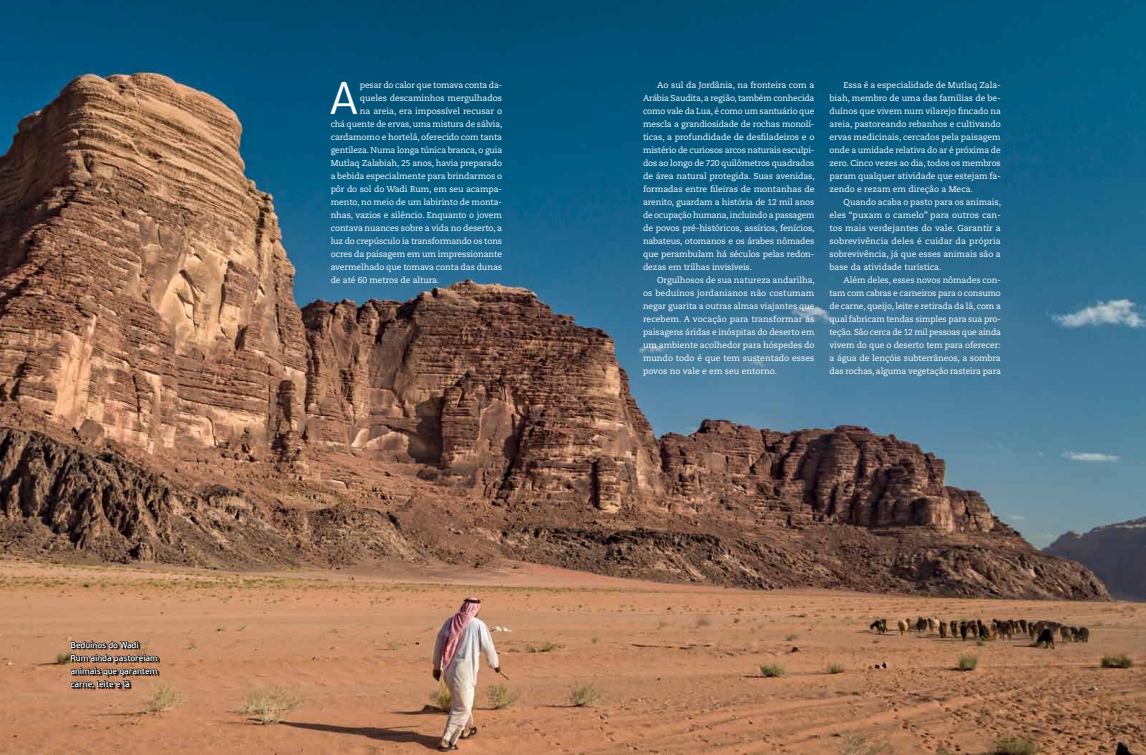
<style>
.page{position:relative;width:1146px;height:755px;background:#fff}
.page>*{position:absolute;margin:0;border:0;box-sizing:border-box;transform-origin:0 0}
.t1{font:300 45.6px "PF Beau Sans Pro";color:#fff}
.t2{font:8.5px/13px "Caecilia LT Std";letter-spacing:-.01em;color:#fff;text-align:justify}
.t3{font:600 8.5px/13px "PF Beau Sans Pro";letter-spacing:-.015em;color:#fff}
</style>
<div class="page">
<img style="left:0;top:0;width:1145px;height:754px">
<div style="left:71px;top:641px;width:89px;height:48px;background:#000;opacity:.75"></div>
<svg style="left:70px;top:635px;width:88px;height:59px;background:#815c44"></svg>
<p class="t3" style="left:70px;top:638px;width:89px">Beduínos do Wadi<br>Rum ainda pastoreiam animais que garantem carne, leite e lã</p>
<h1 class="t1" style="left:330px;top:72px;width:29px">A</h1>
<p class="t2" style="left:360px;top:79px;width:144px">pesar do calor que tomava conta da-</p>
<p class="t2" style="left:360px;top:92px;width:143px">queles descaminhos mergulhados</p>
<p class="t2" style="left:360px;top:105px;width:144px">na areia, era impossível recusar o</p>
<p class="t2" style="left:330px;top:118px;width:173px">chá quente de ervas, uma mistura de sálvia,</p>
<p class="t2" style="left:330px;top:131px;width:173px">cardamomo e hortelã, oferecido com tanta</p>
<p class="t2" style="left:330px;top:144px;width:173px">gentileza. Numa longa túnica branca, o guia</p>
<p class="t2" style="left:330px;top:157px;width:173px">Mutlaq Zalabiah, 25 anos, havia preparado</p>
<p class="t2" style="left:330px;top:170px;width:173px">a bebida especialmente para brindarmos o</p>
<p class="t2" style="left:330px;top:183px;width:173px">pôr do sol do Wadi Rum, em seu acampa-</p>
<p class="t2" style="left:330px;top:196px;width:173px">mento, no meio de um labirinto de monta-</p>
<p class="t2" style="left:330px;top:209px;width:173px">nhas, vazios e silêncio. Enquanto o jovem</p>
<p class="t2" style="left:330px;top:222px;width:173px">contava nuances sobre a vida no deserto, a</p>
<p class="t2" style="left:330px;top:235px;width:173px">luz do crepúsculo ia transformando os tons</p>
<p class="t2" style="left:330px;top:248px;width:173px">ocres da paisagem em um impressionante</p>
<p class="t2" style="left:330px;top:261px;width:173px">avermelhado que tomava conta das dunas</p>
<p class="t2" style="left:330px;top:274px;width:110px">de até 60 metros de altura.</p>
<p class="t2" style="left:643px;top:79px;width:173px;text-indent:14px">Ao sul da Jordânia, na fronteira com a Arábia Saudita, a região, também conhecida como vale da Lua, é como um santuário que mescla a grandiosidade de rochas monolí&shy;ticas, a profundidade de desfiladeiros e o mistério de curiosos arcos naturais esculpi&shy;dos ao longo de 720 quilômetros quadrados de área natural protegida. Suas avenidas, formadas entre fileiras de montanhas de arenito, guardam a história de 12 mil anos de ocupação humana, incluindo a passagem de povos pré-históricos, assírios, fenícios, nabateus, otomanos e os árabes nômades que perambulam há séculos pelas redon&shy;dezas em trilhas invisíveis.</p>
<p class="t2" style="left:643px;top:274px;width:173px;text-indent:14px">Orgulhosos de sua natureza andarilha, os beduínos jordanianos não costumam negar guarita a outras almas viajantes que recebem. A vocação para transformar as paisagens áridas e inóspitas do deserto em um ambiente acolhedor para hóspedes do mundo todo é que tem sustentado esses povos no vale e em seu entorno.</p>
<p class="t2" style="left:829px;top:79px;width:173px;text-indent:14px">Essa é a especialidade de Mutlaq Zala&shy;biah, membro de uma das famílias de be&shy;duínos que vivem num vilarejo fincado na areia, pastoreando rebanhos e cultivando ervas medicinais, cercados pela paisagem onde a umidade relativa do ar é próxima de zero. Cinco vezes ao dia, todos os membros param qualquer atividade que estejam fa&shy;zendo e rezam em direção a Meca.</p>
<p class="t2" style="left:829px;top:196px;width:173px;text-indent:14px">Quando acaba o pasto para os animais, eles “puxam o camelo” para outros can&shy;tos mais verdejantes do vale. Garantir a sobrevivência deles é cuidar da própria sobrevivência, já que esses animais são a base da atividade turística.</p>
<p class="t2" style="left:829px;top:274px;width:173px;text-indent:14px">Além deles, esses novos nômades con&shy;tam com cabras e carneiros para o consumo de carne, queijo, leite e retirada da lã, com a qual fabricam tendas simples para sua pro&shy;teção. São cerca de 12 mil pessoas que ainda vivem do que o deserto tem para oferecer: a água de lençóis subterrâneos, a sombra das rochas, alguma vegetação rasteira para</p>
</div>
